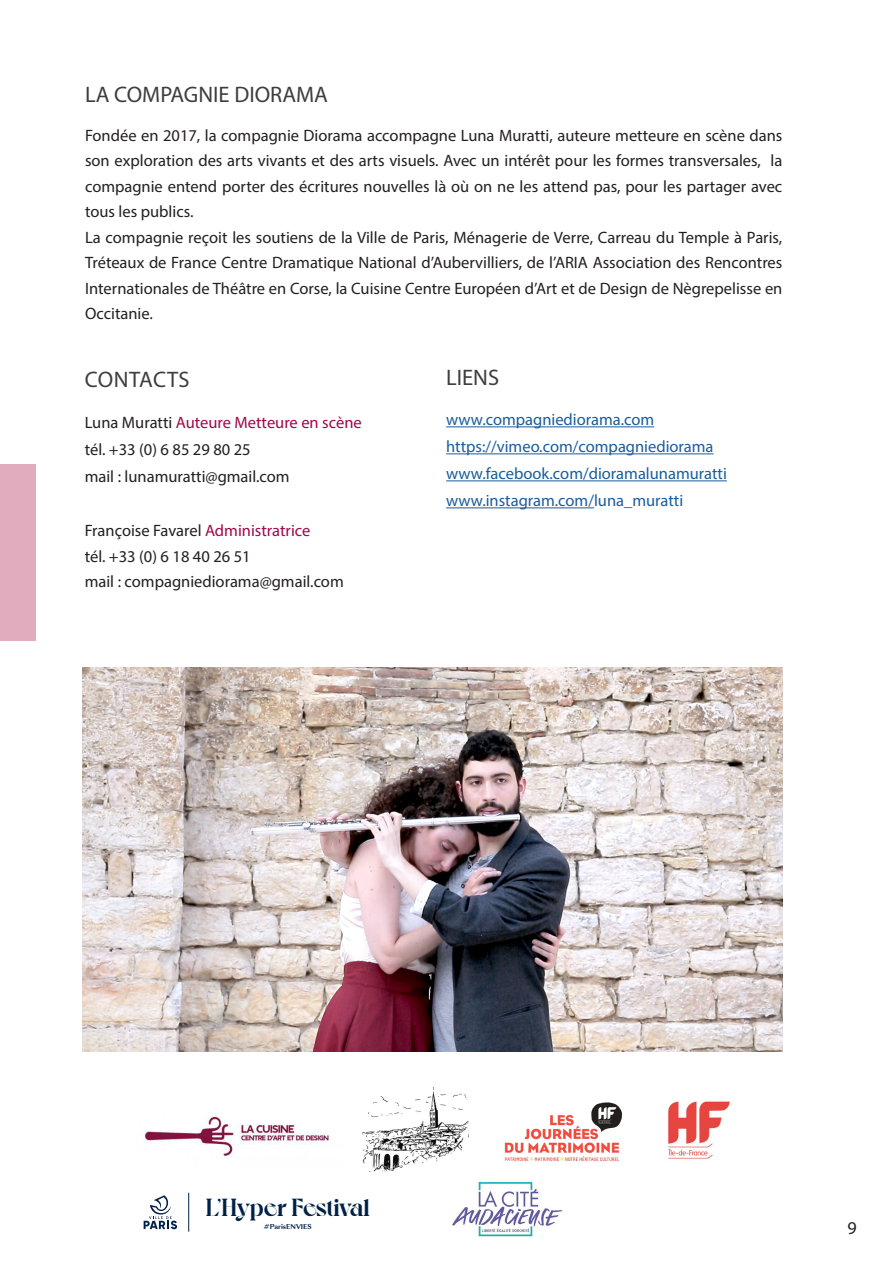
<style>
.page{position:relative;width:893px;height:1263px;background:#fff}
.page>*{position:absolute;margin:0;border:0;box-sizing:border-box;transform-origin:0 0}
.t1{font:700 24.75px "Voyage";letter-spacing:-.01em;color:#002146}
.t2{font:22.5px "Myriad Pro";color:#3e3e3f}
.t3{font:18px "Myriad Pro";color:#231f20}
.t4{font:16.5px/25.5px "Myriad Pro";color:#231f20;text-align:justify}
.t5{font:16.5px/27px "Myriad Pro";color:#175d9e}
.t6{font:16.5px "Myriad Pro";color:#a1074a}
.t7{font:700 6.6px "Sang Bleu Sunrise";color:#002146}
.s1{color:#231f20}
.s2{color:#a1074a}
</style>
<div class="page">
<div style="left:0;top:465px;width:36px;height:176px;background:#e1acbd"></div>
<img style="left:144px;top:1116px;width:185px;height:43px">
<img style="left:362px;top:1088px;width:107px;height:84px">
<img style="left:504px;top:1102px;width:119px;height:61px">
<img style="left:668px;top:1101px;width:62px;height:58px">
<svg style="left:144px;top:1195px;width:33px;height:34px"></svg>
<hr style="left:188px;top:1193px;width:1px;height:38px;background:#002146">
<img style="left:452px;top:1181px;width:111px;height:56px">
<hr style="left:446px;top:426px;width:208px;height:1px;background:#175d9e">
<hr style="left:446px;top:453px;width:268px;height:1px;background:#175d9e">
<hr style="left:446px;top:480px;width:281px;height:1px;background:#175d9e">
<hr style="left:446px;top:507px;width:148px;height:1px;background:#175d9e">
<img style="left:82px;top:668px;width:700px;height:384px">
<p class="t2" style="left:85px;top:80px;width:244px">LA COMPAGNIE DIORAMA</p>
<p class="t4" style="left:85px;top:122px;width:699px">Fondée en 2017, la compagnie Diorama accompagne Luna Muratti, auteure metteure en scène dans son exploration des arts vivants et des arts visuels. Avec un intérêt pour les formes transversales, la compagnie entend porter des écritures nouvelles là où on ne les attend pas, pour les partager avec tous les publics.</p>
<p class="t4" style="left:85px;top:224px;width:699px">La compagnie reçoit les soutiens de la Ville de Paris, Ménagerie de Verre, Carreau du Temple à Paris, Tréteaux de France Centre Dramatique National d’Aubervilliers, de l’ARIA Association des Rencontres Internationales de Théâtre en Corse, la Cuisine Centre Européen d’Art et de Design de Nègrepelisse en Occitanie.</p>
<p class="t2" style="left:85px;top:366px;width:106px">CONTACTS</p>
<p class="t6" style="left:85px;top:412px;width:279px"><span class="s1">Luna Muratti</span> Auteure Metteure en scène</p>
<p class="t4" style="left:85px;top:436px;width:168px">tél. +33 (0) 6 85 29 80 25</p>
<p class="t4" style="left:85px;top:463px;width:206px">mail : lunamuratti@gmail.com</p>
<p class="t4" style="left:85px;top:517px;width:227px">Françoise Favarel <span class="s2">Administratrice</span></p>
<p class="t4" style="left:85px;top:543px;width:168px">tél. +33 (0) 6 18 40 26 51</p>
<p class="t4" style="left:85px;top:568px;width:261px">mail : compagniediorama@gmail.com</p>
<p class="t2" style="left:446px;top:363px;width:54px">LIENS</p>
<p class="t5" style="left:446px;top:406px;width:210px">www.compagniediorama.com</p>
<p class="t5" style="left:446px;top:433px;width:282px">https://vimeo.com/compagniediorama www.facebook.com/dioramalunamuratti</p>
<p class="t5" style="left:446px;top:487px;width:239px">www.instagram.com/luna_muratti</p>
<p class="t1" style="left:206px;top:1193px;width:165px">L’Hyper Festival</p>
<p class="t7" style="left:264px;top:1221px;width:49px">#ParisENVIES</p>
<p class="t3" style="left:847px;top:1217px;width:11px">9</p>
</div>
